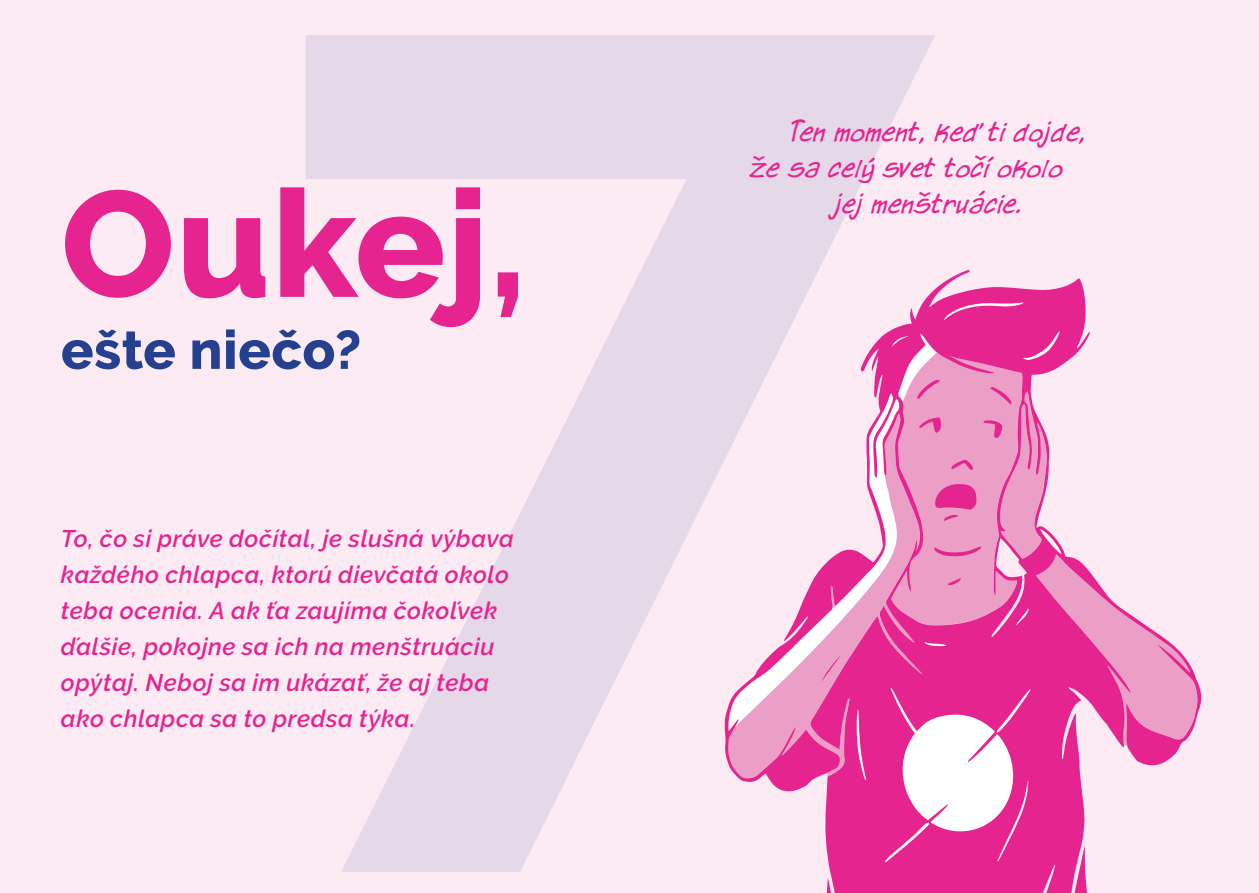
<style>
.page{position:relative;width:1259px;height:893px;background:#fdebf3}
.page>*{position:absolute;margin:0;border:0;box-sizing:border-box;transform-origin:0 0}
.t1{font:700 1179px "Raleway";color:#25408f}
.t2{font:800 150px "Raleway";letter-spacing:.01em;color:#e52490}
.t3{font:800 54px "Raleway";letter-spacing:.01em;color:#25408f}
.t4{font:33px "Inki CE";letter-spacing:-.025em;color:#e52490}
.t5{font:italic 600 24px/36px "Raleway";letter-spacing:.025em;color:#e52490}
</style>
<div class="page">
<svg style="left:724px;top:270px;width:478px;height:623px"></svg>
<svg style="left:757px;top:877px;width:83px;height:16px"></svg>
<svg style="left:821px;top:656px;width:19px;height:26px"></svg>
<svg style="left:884px;top:331px;width:314px;height:531px"></svg>
<h1 class="t1" style="left:272px;top:-366px;width:663px">7</h1>
<h3 class="t4" style="left:791px;top:110px;width:297px">Ten moment, keď ti dojde,</h3>
<h3 class="t4" style="left:749px;top:146px;width:316px">že sa celý svet točí okolo</h3>
<h3 class="t4" style="left:834px;top:182px;width:189px">jej menštruácie.</h3>
<h2 class="t2" style="left:61px;top:159px;width:467px">Oukej,</h2>
<h3 class="t3" style="left:61px;top:319px;width:302px">ešte niečo?</h3>
<p class="t5" style="left:61px;top:521px;width:454px">To, čo si práve dočítal, je slušná výbava každého chlapca, ktorú dievčatá okolo teba ocenia. A ak ťa zaujíma čokoľvek ďalšie, pokojne sa ich na menštruáciu opýtaj. Neboj sa im ukázať, že aj teba ako chlapca sa to predsa týka.</p>
</div>
